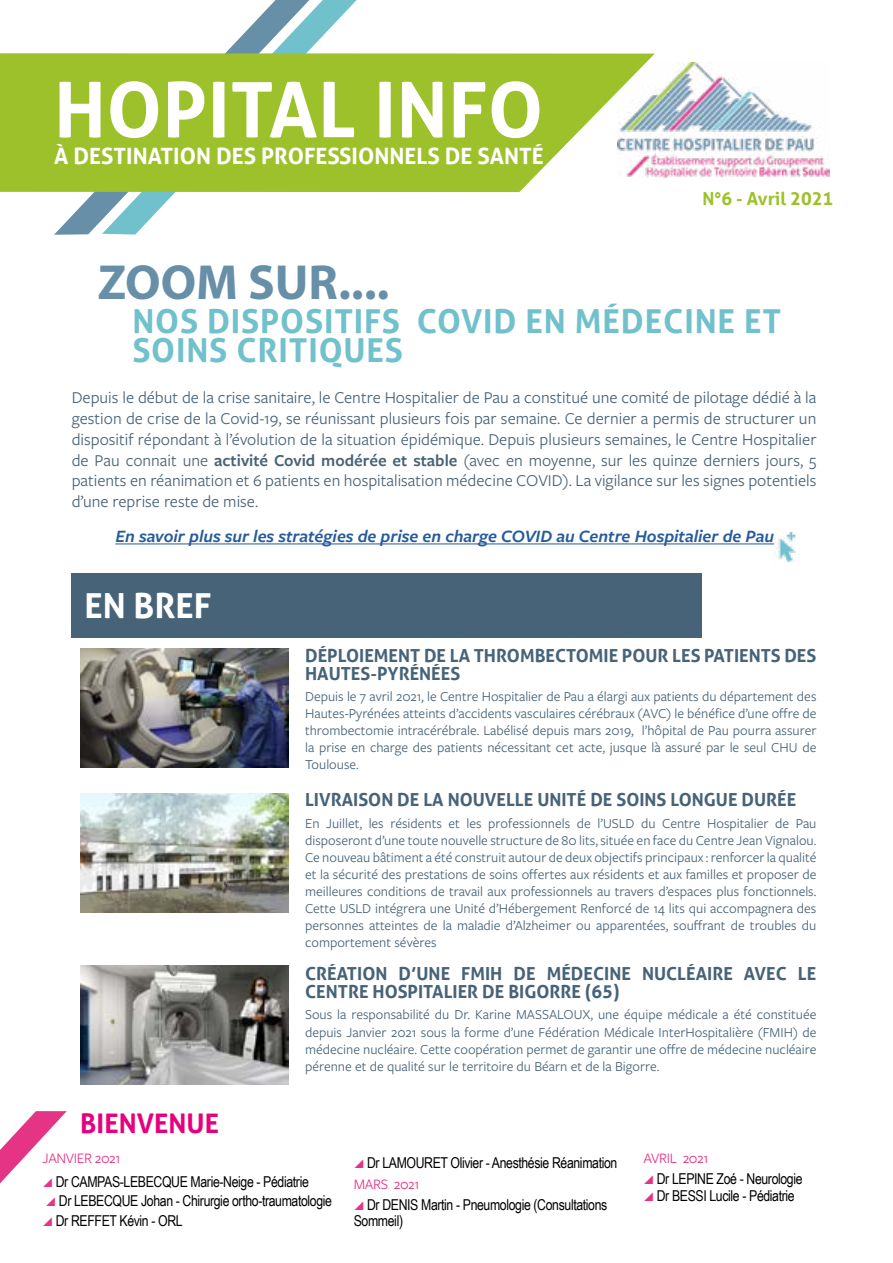
<style>
.page{position:relative;width:893px;height:1263px;background:#fff}
.page>*{position:absolute;margin:0;border:0;box-sizing:border-box;transform-origin:0 0}
.t1{font:700 76.5px "Aller";letter-spacing:.01em;color:#fff}
.t2{font:700 49.5px "Myriad Pro";color:#678fa8}
.t3{font:700 34.5px "Aller";color:#fff}
.t4{font:700 33px/28.5px "Aller";letter-spacing:.025em;color:#70c1cc}
.t5{font:700 27px "Aller";color:#e6007d}
.t6{font:700 22.5px "Aller";color:#fff}
.t7{font:700 18px/18px "Aller";color:#476378}
.t8{font:italic 600 18px "Freight Sans Pro";color:#275b9b}
.t9{font:700 18px "Aller";color:#9dc12a}
.t10{font:17.25px/20.7px "Freight Sans Pro";color:#476378;text-align:justify}
.t11{font:15px/19.5px "Arial Narrow";letter-spacing:-.025em;color:#000}
.t12{font:15px "Freight Sans Pro";letter-spacing:-.025em;color:#e53385}
.t13{font:14.25px/17.1px "Freight Sans Pro";color:#476378;text-align:justify}
.s1{font-weight:600}
</style>
<div class="page">
<svg style="left:310px;top:0;width:47px;height:50px"></svg>
<svg style="left:54px;top:0;width:256px;height:235px"></svg>
<img style="left:655px;top:63px;width:175px;height:115px">
<svg style="left:0;top:53px;width:655px;height:139px;fill:#9dc12a"></svg>
<div style="left:72px;top:573px;width:630px;height:64px;background:#476378"></div>
<img style="left:81px;top:648px;width:207px;height:119px">
<img style="left:81px;top:793px;width:207px;height:119px">
<img style="left:81px;top:966px;width:207px;height:119px">
<hr style="left:115px;top:544px;width:659px;height:1px;background:#275b9b">
<img style="left:774px;top:533px;width:22px;height:28px">
<svg style="left:0;top:1111px;width:67px;height:73px"></svg>
<h1 class="t1" style="left:54px;top:63px;width:491px">HOPITAL INFO</h1>
<h3 class="t6" style="left:54px;top:142px;width:491px">À DESTINATION DES PROFESSIONNELS DE SANTÉ</h3>
<p class="t9" style="left:703px;top:188px;width:132px">N°6 - Avril 2021</p>
<h2 class="t2" style="left:98px;top:250px;width:293px">ZOOM SUR....</h2>
<h3 class="t4" style="left:132px;top:307px;width:650px">NOS DISPOSITIFS COVID EN MÉDECINE ET<br>SOINS CRITIQUES</h3>
<p class="t10" style="left:72px;top:387px;width:746px">Depuis le début de la crise sanitaire, le Centre Hospitalier de Pau a constitué une comité de pilotage dédié à la gestion de crise de la Covid-19, se réunissant plusieurs fois par semaine. Ce dernier a permis de structurer un dispositif répondant à l’évolution de la situation épidémique. Depuis plusieurs semaines, le Centre Hospitalier de Pau connait une <span class="s1">activité Covid modérée et stable</span> (avec en moyenne, sur les quinze derniers jours, 5 patients en réanimation et 6 patients en hospitalisation médecine COVID). La vigilance sur les signes potentiels d’une reprise reste de mise.</p>
<p class="t8" style="left:115px;top:524px;width:660px">En savoir plus sur les stratégies de prise en charge COVID au Centre Hospitalier de Pau</p>
<h3 class="t3" style="left:84px;top:584px;width:128px">EN BREF</h3>
<p class="t7" style="left:305px;top:646px;width:513px">DÉPLOIEMENT DE LA THROMBECTOMIE POUR LES PATIENTS DES<br>HAUTES-PYRÉNÉES</p>
<p class="t13" style="left:305px;top:687px;width:513px">Depuis le 7 avril 2021, le Centre Hospitalier de Pau a élargi aux patients du département des Hautes-Pyrénées atteints d’accidents vasculaires cérébraux (AVC) le bénéfice d’une offre de thrombectomie intracérébrale. Labélisé depuis mars 2019, l’hôpital de Pau pourra assurer la prise en charge des patients nécessitant cet acte, jusque là assuré par le seul CHU de Toulouse.</p>
<p class="t7" style="left:305px;top:791px;width:493px">LIVRAISON DE LA NOUVELLE UNITÉ DE SOINS LONGUE DURÉE</p>
<p class="t13" style="left:305px;top:814px;width:513px">En Juillet, les résidents et les professionnels de l’USLD du Centre Hospitalier de Pau disposeront d’une toute nouvelle structure de 80 lits, située en face du Centre Jean Vignalou.<br>Ce nouveau bâtiment a été construit autour de deux objectifs principaux : renforcer la qualité et la sécurité des prestations de soins offertes aux résidents et aux familles et proposer de meilleures conditions de travail aux professionnels au travers d’espaces plus fonctionnels.<br>Cette USLD intégrera une Unité d’Hébergement Renforcé de 14 lits qui accompagnera des personnes atteintes de la maladie d’Alzheimer ou apparentées, souffrant de troubles du comportement sévères</p>
<p class="t7" style="left:305px;top:964px;width:513px">CRÉATION D’UNE FMIH DE MÉDECINE NUCLÉAIRE AVEC LE<br>CENTRE HOSPITALIER DE BIGORRE (65)</p>
<p class="t13" style="left:305px;top:1006px;width:513px">Sous la responsabilité du Dr. Karine MASSALOUX, une équipe médicale a été constituée depuis Janvier 2021 sous la forme d’une Fédération Médicale InterHospitalière (FMIH) de médecine nucléaire. Cette coopération permet de garantir une offre de médecine nucléaire pérenne et de qualité sur le territoire du Béarn et de la Bigorre.</p>
<h3 class="t5" style="left:80px;top:1107px;width:140px">BIENVENUE</h3>
<p class="t12" style="left:43px;top:1148px;width:79px">JANVIER 2021</p>
<p class="t11" style="left:56px;top:1171px;width:278px">Dr CAMPAS-LEBECQUE Marie-Neige - Pédiatrie<br>Dr LEBECQUE Johan - Chirurgie ortho-traumatologie<br>Dr REFFET Kévin - ORL</p>
<p class="t11" style="left:367px;top:1152px;width:252px">Dr LAMOURET Olivier - Anesthésie Réanimation</p>
<p class="t12" style="left:354px;top:1174px;width:67px">MARS 2021</p>
<p class="t11" style="left:354px;top:1196px;width:255px;line-height:16.5px;text-indent:13px">Dr DENIS Martin - Pneumologie (Consultations<br>Sommeil)</p>
<p class="t12" style="left:643px;top:1148px;width:66px">AVRIL 2021</p>
<p class="t11" style="left:657px;top:1170px;width:147px;line-height:16.5px">Dr LEPINE Zoé - Neurologie<br>Dr BESSI Lucile - Pédiatrie</p>
</div>
